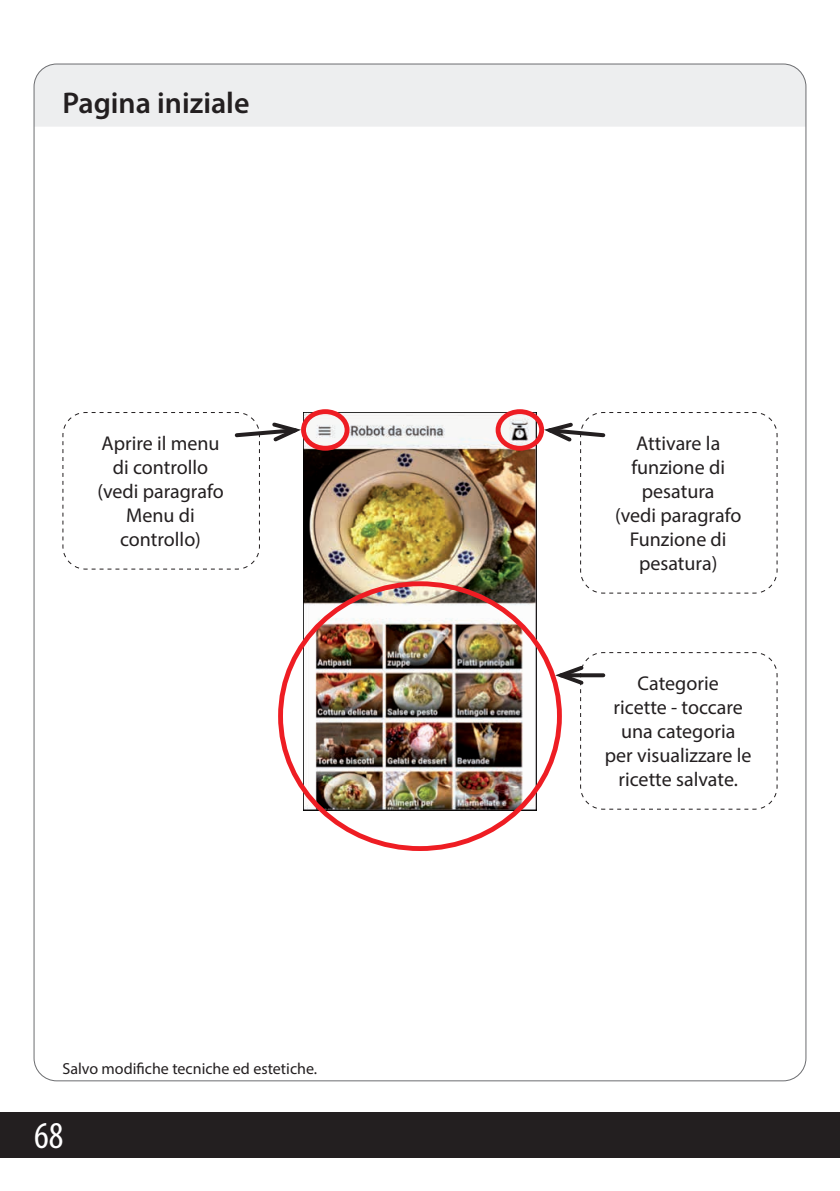
<style>
.page{position:relative;width:840px;height:1191px;background:#fff}
.page>*{position:absolute;margin:0;border:0;box-sizing:border-box;transform-origin:0 0}
.t1{font:condensed 38px "Myriad Pro";color:#fff}
.t2{font:600 30px "Myriad Pro";color:#231f20}
.t3{font:20px/24px "Myriad Pro";color:#231f20;text-align:center}
.t4{font:16px "Myriad Pro";color:#231f20}
</style>
<div class="page">
<div style="left:34px;top:65px;width:771px;height:62px;background:#edeeef"></div>
<div style="left:0;top:1112px;width:839px;height:45px;background:#231f20"></div>
<img style="left:303px;top:412px;width:233px;height:398px">
<div style="left:495px;top:409px;width:48px;height:42px;border:5px solid #ee1d23;border-radius:50%"></div>
<div style="left:301px;top:409px;width:48px;height:42px;border:5px solid #ee1d23;border-radius:50%"></div>
<svg style="left:538px;top:412px;width:239px;height:182px"></svg>
<svg style="left:549px;top:652px;width:228px;height:158px"></svg>
<svg style="left:62px;top:412px;width:245px;height:158px"></svg>
<h2 class="t2" style="left:62px;top:84px;width:188px">Pagina iniziale</h2>
<p class="t3" style="left:97px;top:430px;width:128px">Aprire il menu di controllo (vedi paragrafo<br>Menu di controllo)</p>
<p class="t4" style="left:62px;top:1058px;width:256px">Salvo modifiche tecniche ed estetiche.</p>
<h1 class="t1" style="left:34px;top:1112px;width:31px">68</h1>
<p class="t3" style="left:614px;top:430px;width:128px">Attivare la funzione di pesatura<br>(vedi paragrafo<br>Funzione di pesatura)</p>
<p class="t3" style="left:604px;top:670px;width:148px">Categorie<br>ricette - toccare una categoria per visualizzare le ricette salvate.</p>
</div>
